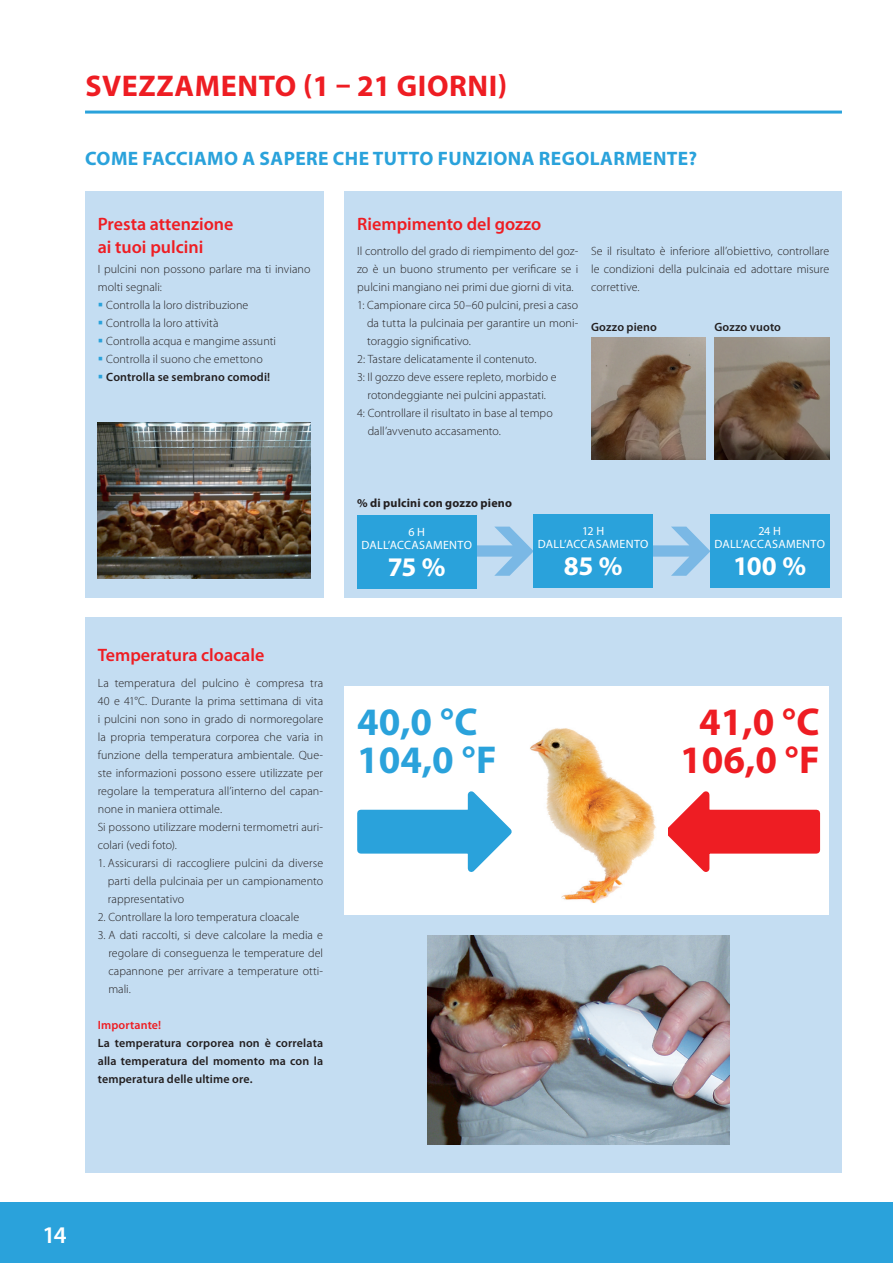
<style>
.page{position:relative;width:893px;height:1263px;background:#fff}
.page>*{position:absolute;margin:0;border:0;box-sizing:border-box;transform-origin:0 0}
.t1{font:700 39px/37.5px "Myriad Pro";color:#2aa2db}
.t2{font:700 39px/37.5px "Myriad Pro";color:#ee1d23;text-align:center}
.t3{font:700 30px "Myriad Pro";letter-spacing:.02em;color:#ee1d23}
.t4{font:700 27px "Myriad Pro";letter-spacing:-.03em;color:#fff}
.t5{font:600 24px "Myriad Pro";color:#fff}
.t6{font:700 19.5px "Myriad Pro";letter-spacing:.02em;color:#2aa2db}
.t7{font:600 18px/22.5px "Myriad Pro";color:#ee1d23}
.t8{font:300 12px/18px "Myriad Pro";letter-spacing:.005em;color:#231f20;text-align:justify}
.t9{font:600 12px/18px "Myriad Pro";letter-spacing:.01em;color:#231f20;text-align:justify}
.t10{font:12px/13.5px "Myriad Pro";letter-spacing:.025em;color:#fff;text-align:center}
.t11{font:700 12px "Myriad Pro";letter-spacing:.015em;color:#231f20}
.t12{font:600 12px "Myriad Pro";letter-spacing:.01em;color:#ee1d23}
</style>
<div class="page">
<div style="left:0;top:1203px;width:893px;height:60px;background:#2aa2db"></div>
<hr style="left:85px;top:111px;width:757px;height:3px;background:#2aa2db">
<div style="left:85px;top:618px;width:757px;height:555px;background:#c4ddf2"></div>
<div style="left:85px;top:191px;width:238px;height:407px;background:#c4ddf2"></div>
<div style="left:344px;top:191px;width:498px;height:407px;background:#c4ddf2"></div>
<img style="left:427px;top:935px;width:302px;height:209px">
<img style="left:98px;top:422px;width:212px;height:157px">
<img style="left:591px;top:338px;width:115px;height:122px">
<img style="left:714px;top:338px;width:115px;height:122px">
<div style="left:344px;top:686px;width:485px;height:228px;background:#fff"></div>
<svg style="left:357px;top:791px;width:155px;height:81px"></svg>
<svg style="left:668px;top:791px;width:153px;height:81px"></svg>
<div style="left:357px;top:516px;width:119px;height:73px;background:#2aa2db"></div>
<div style="left:534px;top:515px;width:119px;height:73px;background:#2aa2db"></div>
<div style="left:710px;top:515px;width:119px;height:73px;background:#2aa2db"></div>
<img style="left:530px;top:728px;width:126px;height:175px">
<svg style="left:476px;top:527px;width:58px;height:49px"></svg>
<h2 class="t3" style="left:85px;top:69px;width:424px">SVEZZAMENTO (1 – 21 GIORNI)</h2>
<h3 class="t6" style="left:85px;top:147px;width:613px">COME FACCIAMO A SAPERE CHE TUTTO FUNZIONA REGOLARMENTE?</h3>
<h3 class="t7" style="left:98px;top:213px;width:137px">Presta attenzione ai tuoi pulcini</h3>
<p class="t8" style="left:98px;top:259px;width:214px">I pulcini non possono parlare ma ti inviano</p>
<p class="t8" style="left:98px;top:277px;width:66px">molti segnali:</p>
<p class="t8" style="left:106px;top:295px;width:144px">Controlla la loro distribuzione</p>
<p class="t8" style="left:106px;top:313px;width:114px">Controlla la loro attività</p>
<p class="t8" style="left:106px;top:331px;width:171px">Controlla acqua e mangime assunti</p>
<p class="t8" style="left:106px;top:349px;width:158px">Controlla il suono che emettono</p>
<p class="t9" style="left:106px;top:367px;width:165px">Controlla se sembrano comodi!</p>
<h3 class="t7" style="left:98px;top:643px;width:168px">Temperatura cloacale</h3>
<p class="t8" style="left:98px;top:673px;width:227px;text-align:left">La temperatura del pulcino è compresa tra 40 e 41°C. Durante la prima settimana di vita i pulcini non sono in grado di normoregolare la propria temperatura corporea che varia in funzione della temperatura ambientale. Que&shy;ste informazioni possono essere utilizzate per regolare la temperatura all’interno del capan&shy;none in maniera ottimale.<br>Si possono utilizzare moderni termometri auri&shy;colari (vedi foto).</p>
<p class="t8" style="left:108px;top:853px;width:217px;text-indent:-10px">1. Assicurarsi di raccogliere pulcini da diverse parti della pulcinaia per un campionamento rappresentativo</p>
<p class="t8" style="left:98px;top:907px;width:203px">2. Controllare la loro temperatura cloacale</p>
<p class="t8" style="left:108px;top:925px;width:216px;text-indent:-11px">3. A dati raccolti, si deve calcolare la media e regolare di conseguenza le temperature del capannone per arrivare a temperature otti&shy;mali.</p>
<p class="t12" style="left:98px;top:1017px;width:65px">Importante!</p>
<p class="t9" style="left:98px;top:1033px;width:227px">La temperatura corporea non è correlata alla temperatura del momento ma con la temperatura delle ultime ore.</p>
<h3 class="t7" style="left:357px;top:213px;width:186px">Riempimento del gozzo</h3>
<p class="t8" style="left:357px;top:241px;width:223px">Il controllo del grado di riempimento del goz-</p>
<p class="t8" style="left:357px;top:259px;width:223px">zo è un buono strumento per verificare se i</p>
<p class="t8" style="left:357px;top:277px;width:218px">pulcini mangiano nei primi due giorni di vita.</p>
<p class="t8" style="left:357px;top:295px;width:223px">1: Campionare circa 50–60 pulcini, presi a caso</p>
<p class="t8" style="left:367px;top:313px;width:213px">da tutta la pulcinaia per garantire un moni-</p>
<p class="t8" style="left:367px;top:331px;width:105px">toraggio significativo.</p>
<p class="t8" style="left:357px;top:349px;width:181px">2: Tastare delicatamente il contenuto.</p>
<p class="t8" style="left:357px;top:367px;width:201px">3: Il gozzo deve essere repleto, morbido e</p>
<p class="t8" style="left:368px;top:385px;width:180px">rotondeggiante nei pulcini appastati.</p>
<p class="t8" style="left:357px;top:403px;width:197px">4: Controllare il risultato in base al tempo</p>
<p class="t8" style="left:368px;top:421px;width:135px">dall’avvenuto accasamento.</p>
<p class="t8" style="left:591px;top:241px;width:240px">Se il risultato è inferiore all’obiettivo, controllare le condizioni della pulcinaia ed adottare misure correttive.</p>
<p class="t9" style="left:591px;top:317px;width:67px">Gozzo pieno</p>
<p class="t9" style="left:714px;top:317px;width:68px">Gozzo vuoto</p>
<p class="t11" style="left:357px;top:496px;width:156px">% di pulcini con gozzo pieno</p>
<p class="t10" style="left:361px;top:525px;width:112px">6 H<br>DALL’ACCASAMENTO</p>
<h3 class="t4" style="left:388px;top:552px;width:59px">75 %</h3>
<p class="t10" style="left:538px;top:524px;width:112px">12 H<br>DALL’ACCASAMENTO</p>
<h3 class="t4" style="left:564px;top:551px;width:60px">85 %</h3>
<p class="t10" style="left:714px;top:524px;width:112px">24 H<br>DALL’ACCASAMENTO</p>
<h3 class="t4" style="left:733px;top:551px;width:74px">100 %</h3>
<h1 class="t1" style="left:357px;top:704px;width:141px">40,0 °C<br>104,0 °F</h1>
<h1 class="t2" style="left:680px;top:704px;width:141px">41,0 °C<br>106,0 °F</h1>
<h3 class="t5" style="left:43px;top:1220px;width:26px">14</h3>
</div>
